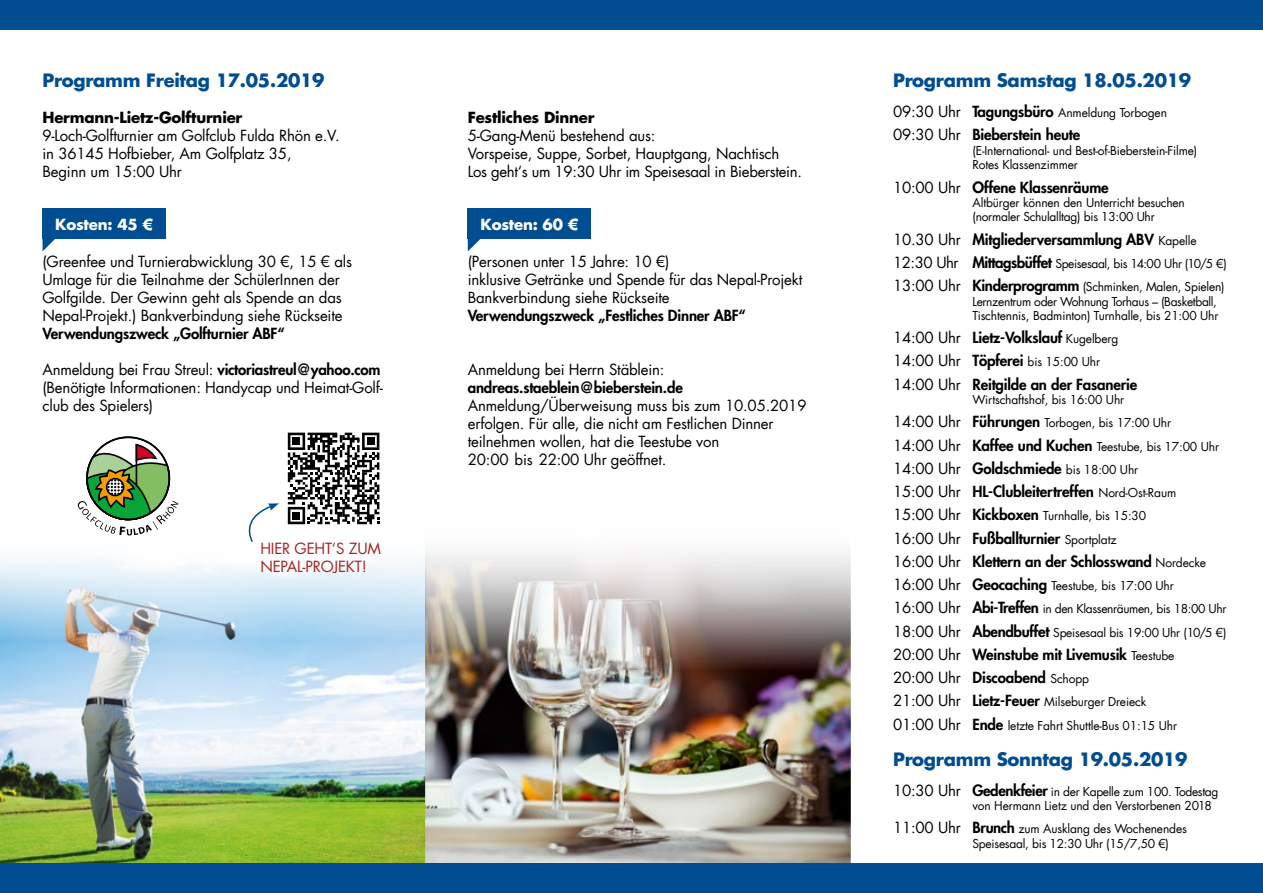
<style>
.page{position:relative;width:1263px;height:893px;background:#fff}
.page>*{position:absolute;margin:0;border:0;box-sizing:border-box;transform-origin:0 0}
.t1{font:700 18px "Futura LT";letter-spacing:-.015em;color:#004d91}
.t2{font:15px/18px "Futura LT";letter-spacing:-.01em;color:#000}
.t3{font:800 15px/23.2px "Futura LT";letter-spacing:-.01em;color:#000}
.t4{font:700 15px "Futura LT";letter-spacing:-.015em;color:#000}
.t5{font:15px/18px "Futura Std";letter-spacing:-.01em;color:#a42220}
.t6{font:700 15px "Futura LT";letter-spacing:-.015em;color:#fff}
.t7{font:12px/23.2px "Futura LT";letter-spacing:-.01em;color:#000}
.t8{font:12px/14.4px "Futura LT";letter-spacing:-.03em;color:#000}
.s1{font-weight:800}
.s2{font-size:15px}
.s3{font-weight:800;font-size:15px}
.s4{font-weight:400}
.s5{font-weight:400;font-size:12px}
</style>
<div class="page">
<img style="left:0;top:535px;width:425px;height:328px">
<img style="left:425px;top:550px;width:425px;height:313px">
<svg style="left:78px;top:441px;width:100px;height:94px"></svg>
<div style="left:468px;top:208px;width:123px;height:31px;background:#004d91"></div>
<svg style="left:468px;top:239px;width:12px;height:12px"></svg>
<div style="left:0;top:0;width:1263px;height:30px;background:#004d91"></div>
<div style="left:0;top:863px;width:1263px;height:30px;background:#004d91"></div>
<div style="left:43px;top:208px;width:123px;height:31px;background:#004d91"></div>
<svg style="left:43px;top:239px;width:12px;height:12px"></svg>
<svg style="left:239px;top:503px;width:40px;height:40px"></svg>
<svg style="left:288px;top:433px;width:91px;height:91px"></svg>
<div style="left:293px;top:438px;width:7px;height:7px;background:#000"></div>
<div style="left:367px;top:438px;width:7px;height:7px;background:#000"></div>
<div style="left:293px;top:512px;width:7px;height:7px;background:#000"></div>
<h1 class="t1" style="left:43px;top:69px;width:284px">Programm Freitag 17.05.2019</h1>
<p class="t4" style="left:43px;top:108px;width:201px">Hermann-Lietz-Golfturnier</p>
<p class="t2" style="left:43px;top:127px;width:299px">9-Loch-Golfturnier am Golfclub Fulda Rhön e.V. in 36145 Hofbieber, Am Golfplatz 35,<br>Beginn um 15:00 Uhr</p>
<p class="t4" style="left:468px;top:108px;width:128px">Festliches Dinner</p>
<p class="t2" style="left:468px;top:127px;width:336px">5-Gang-Menü bestehend aus:<br>Vorspeise, Suppe, Sorbet, Hauptgang, Nachtisch<br>Los geht‘s um 19:30 Uhr im Speisesaal in Bieberstein.</p>
<p class="t6" style="left:55px;top:214px;width:99px">Kosten: 45 €</p>
<p class="t6" style="left:480px;top:214px;width:99px">Kosten: 60 €</p>
<p class="t2" style="left:43px;top:253px;width:311px">(Greenfee und Turnierabwicklung 30 €, 15 € als Umlage für die Teilnahme der SchülerInnen der Golfgilde. Der Gewinn geht als Spende an das Nepal-Projekt.) Bankverbindung siehe Rückseite</p>
<p class="t3" style="left:43px;top:322px;width:244px">Verwendungszweck „Golfturnier ABF“</p>
<p class="t2" style="left:43px;top:361px;width:342px">Anmeldung bei Frau Streul: <span class="s1">victoriastreul@yahoo.com </span>(Benötigte Informationen: Handycap und Heimat-Golf&shy;club des Spielers)</p>
<p class="t5" style="left:260px;top:540px;width:122px">HIER GEHT‘S ZUM<br>NEPAL-PROJEKT!</p>
<p class="t2" style="left:468px;top:253px;width:336px">(Personen unter 15 Jahre: 10 €)<br>inklusive Getränke und Spende für das Nepal-Projekt<br>Bankverbindung siehe Rückseite</p>
<p class="t3" style="left:468px;top:304px;width:280px">Verwendungszweck „Festliches Dinner ABF“</p>
<p class="t2" style="left:468px;top:361px;width:198px">Anmeldung bei Herrn Stäblein:</p>
<p class="t3" style="left:468px;top:376px;width:217px">andreas.staeblein@bieberstein.de</p>
<p class="t2" style="left:468px;top:397px;width:340px">Anmeldung/Überweisung muss bis zum 10.05.2019 erfolgen. Für alle, die nicht am Festlichen Dinner teilnehmen wollen, hat die Teestube von<br>20:00 bis 22:00 Uhr geöffnet.</p>
<h1 class="t1" style="left:893px;top:69px;width:300px">Programm Samstag 18.05.2019</h1>
<p class="t7" style="left:893px;top:101px;width:276px"><span class="s2">09:30 Uhr</span> <span class="s3">Tagungsbüro</span> Anmeldung Torbogen</p>
<p class="t3" style="left:893px;top:123px;width:189px"><span class="s4">09:30 Uhr</span> Bieberstein heute</p>
<p class="t7" style="left:972px;top:143px;width:226px;line-height:14.4px">(E-International- und Best-of-Bieberstein-Filme)<br>Rotes Klassenzimmer</p>
<p class="t3" style="left:893px;top:175px;width:217px"><span class="s4">10:00 Uhr</span> Offene Klassenräume</p>
<p class="t7" style="left:972px;top:195px;width:214px;line-height:14.4px">Altbürger können den Unterricht besuchen (normaler Schulalltag) bis 13:00 Uhr</p>
<p class="t3" style="left:893px;top:227px;width:305px"><span class="s4">10.30 Uhr</span> Mitgliederversammlung ABV <span class="s5">Kapelle</span></p>
<p class="t7" style="left:893px;top:252px;width:335px"><span class="s2">12:30 Uhr</span> <span class="s3">Mittagsbüffet</span> Speisesaal, bis 14:00 Uhr (10/5 €)<br><span class="s2">13:00 Uhr</span> <span class="s3">Kinderprogramm</span> (Schminken, Malen, Spielen)</p>
<p class="t8" style="left:972px;top:294px;width:247px">Lernzentrum oder Wohnung Torhaus – (Basketball,<br>Tischtennis, Badminton) Turnhalle, bis 21:00 Uhr</p>
<p class="t3" style="left:893px;top:326px;width:227px"><span class="s4">14:00 Uhr</span> Lietz-Volkslauf <span class="s5">Kugelberg</span></p>
<p class="t7" style="left:893px;top:350px;width:208px"><span class="s2">14:00 Uhr</span> <span class="s3">Töpferei</span> bis 15:00 Uhr</p>
<p class="t3" style="left:893px;top:372px;width:246px"><span class="s4">14:00 Uhr</span> Reitgilde an der Fasanerie</p>
<p class="t7" style="left:893px;top:388px;width:327px;text-indent:80px">Wirtschaftshof, bis 16:00 Uhr<br><span class="s2">14:00 Uhr</span> <span class="s3">Führungen</span> Torbogen, bis 17:00 Uhr<br><span class="s2">14:00 Uhr</span> <span class="s3">Kaffee und Kuchen</span> Teestube, bis 17:00 Uhr</p>
<p class="t3" style="left:893px;top:456px;width:285px"><span class="s4">14:00 Uhr</span> Goldschmiede <span class="s5">bis 18:00 Uhr<br></span><span class="s4">15:00 Uhr</span> HL-Clubleitertreffen <span class="s5">Nord-Ost-Raum</span></p>
<p class="t7" style="left:893px;top:504px;width:255px"><span class="s2">15:00 Uhr</span> <span class="s3">Kickboxen</span> Turnhalle, bis 15:30</p>
<p class="t3" style="left:893px;top:526px;width:315px"><span class="s4">16:00 Uhr</span> Fußballturnier <span class="s5">Sportplatz<br></span><span class="s4">16:00 Uhr</span> Klettern an der Schlosswand <span class="s5">Nordecke</span></p>
<p class="t7" style="left:893px;top:574px;width:335px"><span class="s2">16:00 Uhr</span> <span class="s3">Geocaching</span> Teestube, bis 17:00 Uhr<br><span class="s2">16:00 Uhr</span> <span class="s3">Abi-Treffen</span> in den Klassenräumen, bis 18:00 Uhr<br><span class="s2">18:00 Uhr</span> <span class="s3">Abendbuffet</span> Speisesaal bis 19:00 Uhr (10/5 €)</p>
<p class="t3" style="left:893px;top:642px;width:283px"><span class="s4">20:00 Uhr</span> Weinstube mit Livemusik <span class="s5">Teestube<br></span><span class="s4">20:00 Uhr</span> Discoabend <span class="s5">Schopp</span></p>
<p class="t7" style="left:893px;top:690px;width:285px"><span class="s2">21:00 Uhr</span> <span class="s3">Lietz-Feuer</span> Milseburger Dreieck<br><span class="s2">01:00 Uhr</span> <span class="s3">Ende</span> letzte Fahrt Shuttle-Bus 01:15 Uhr</p>
<h1 class="t1" style="left:893px;top:747px;width:296px">Programm Sonntag 19.05.2019</h1>
<p class="t7" style="left:972px;top:784px;width:247px;line-height:14.4px;text-indent:-79px"><span class="s2">10:30 Uhr</span> <span class="s3">Gedenkfeier</span> in der Kapelle zum 100. Todestag von Hermann Lietz und den Verstorbenen 2018</p>
<p class="t7" style="left:972px;top:822px;width:216px;line-height:14.4px;text-indent:-79px"><span class="s2">11:00 Uhr</span> <span class="s3">Brunch</span> zum Ausklang des Wochenendes<br>Speisesaal, bis 12:30 Uhr (15/7,50 €)</p>
</div>
